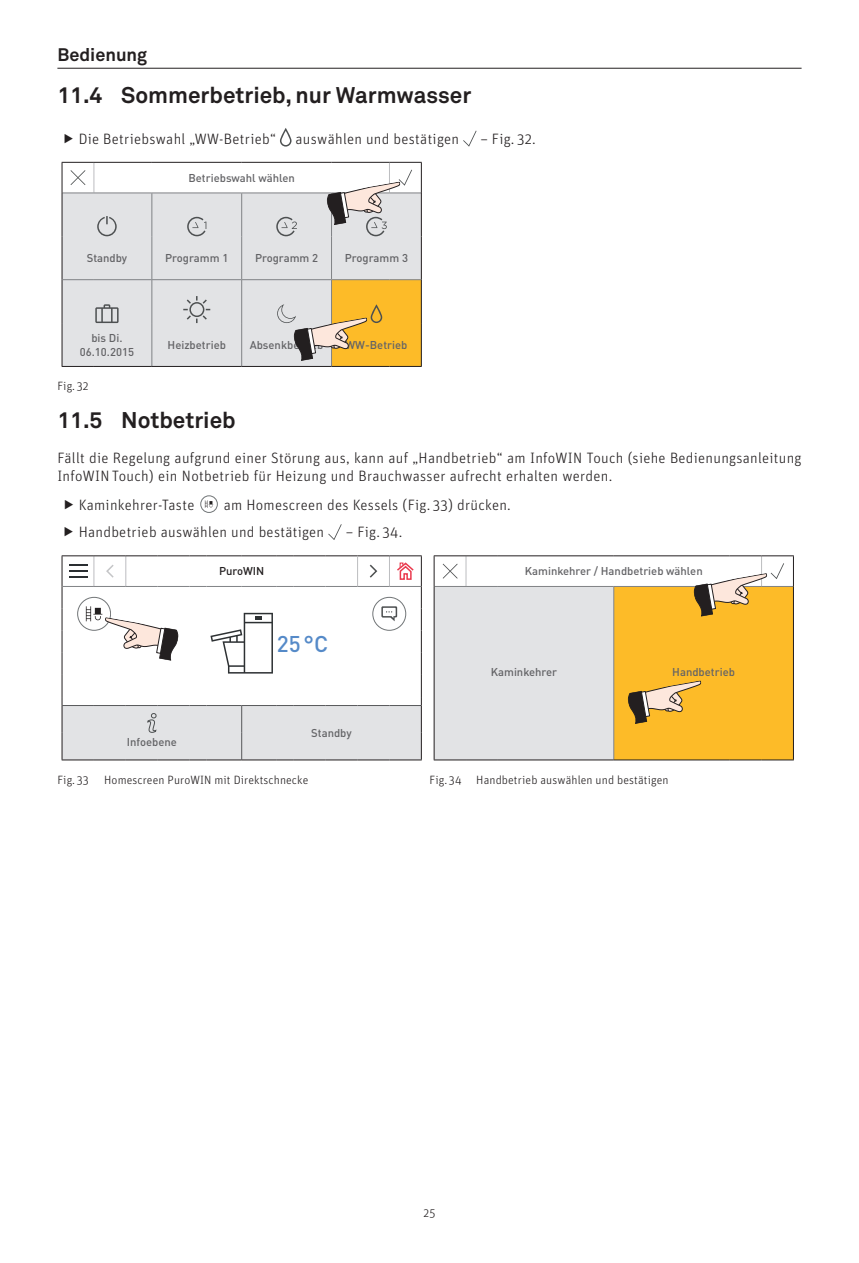
<style>
.page{position:relative;width:859px;height:1263px;background:#fff}
.page>*{position:absolute;margin:0;border:0;box-sizing:border-box;transform-origin:0 0}
.t1{font:700 22.5px "Akkurat Pro";color:#231f20}
.t2{font:500 22.5px "DIN Pro";color:#558ac8}
.t3{font:700 18px "Akkurat Pro";color:#231f20}
.t4{font:300 15px/18px "Unit OT";letter-spacing:.02em;color:#231f20}
.t5{font:300 12px "Unit OT";letter-spacing:.01em;color:#231f20}
.t6{font:500 11.25px/13.5px "DIN Pro";color:#636366;text-align:center}
.t7{font:500 11.25px "DIN Pro";color:#231f20}
</style>
<div class="page">
<hr style="left:57px;top:68px;width:744px;height:1px;background:#231f20">
<svg style="left:280px;top:128px;width:12px;height:19px"></svg>
<svg style="left:463px;top:131px;width:14px;height:16px"></svg>
<div style="left:63px;top:194px;width:358px;height:172px;background:#e2e3e5"></div>
<hr style="left:389px;top:163px;width:1px;height:30px;background:#bcbdc0">
<hr style="left:94px;top:163px;width:1px;height:30px;background:#bcbdc0">
<hr style="left:62px;top:193px;width:32px;height:1px;background:#808285">
<hr style="left:94px;top:193px;width:58px;height:1px;background:#808285">
<hr style="left:152px;top:193px;width:90px;height:1px;background:#808285">
<hr style="left:242px;top:193px;width:89px;height:1px;background:#808285">
<hr style="left:389px;top:193px;width:32px;height:1px;background:#808285">
<hr style="left:151px;top:193px;width:1px;height:43px;background:#808285">
<hr style="left:151px;top:236px;width:1px;height:43px;background:#808285">
<hr style="left:151px;top:280px;width:1px;height:43px;background:#808285">
<hr style="left:151px;top:323px;width:1px;height:43px;background:#808285">
<hr style="left:241px;top:193px;width:1px;height:43px;background:#808285">
<hr style="left:241px;top:236px;width:1px;height:43px;background:#808285">
<hr style="left:241px;top:280px;width:1px;height:43px;background:#808285">
<hr style="left:241px;top:323px;width:1px;height:43px;background:#808285">
<hr style="left:331px;top:236px;width:1px;height:43px;background:#808285">
<hr style="left:62px;top:162px;width:32px;height:1px;background:#231f20">
<hr style="left:62px;top:163px;width:1px;height:30px;background:#231f20">
<hr style="left:94px;top:162px;width:58px;height:1px;background:#231f20">
<hr style="left:152px;top:162px;width:90px;height:1px;background:#231f20">
<hr style="left:242px;top:162px;width:89px;height:1px;background:#231f20">
<hr style="left:331px;top:162px;width:58px;height:1px;background:#231f20">
<hr style="left:389px;top:162px;width:33px;height:1px;background:#231f20">
<hr style="left:421px;top:163px;width:1px;height:30px;background:#231f20">
<hr style="left:62px;top:193px;width:1px;height:43px;background:#231f20">
<hr style="left:421px;top:193px;width:1px;height:43px;background:#231f20">
<hr style="left:62px;top:236px;width:1px;height:44px;background:#231f20">
<hr style="left:421px;top:236px;width:1px;height:44px;background:#231f20">
<hr style="left:62px;top:280px;width:1px;height:43px;background:#231f20">
<hr style="left:421px;top:280px;width:1px;height:43px;background:#231f20">
<hr style="left:62px;top:279px;width:32px;height:1px;background:#808285">
<hr style="left:94px;top:279px;width:58px;height:1px;background:#808285">
<hr style="left:152px;top:279px;width:90px;height:1px;background:#808285">
<hr style="left:242px;top:279px;width:89px;height:1px;background:#808285">
<hr style="left:331px;top:279px;width:58px;height:1px;background:#808285">
<hr style="left:389px;top:279px;width:32px;height:1px;background:#808285">
<hr style="left:62px;top:323px;width:1px;height:43px;background:#231f20">
<hr style="left:421px;top:323px;width:1px;height:43px;background:#231f20">
<hr style="left:62px;top:366px;width:32px;height:1px;background:#231f20">
<hr style="left:94px;top:366px;width:58px;height:1px;background:#231f20">
<hr style="left:152px;top:366px;width:90px;height:1px;background:#231f20">
<hr style="left:242px;top:366px;width:89px;height:1px;background:#231f20">
<hr style="left:331px;top:366px;width:58px;height:1px;background:#231f20">
<hr style="left:389px;top:366px;width:33px;height:1px;background:#231f20">
<svg style="left:70px;top:170px;width:15px;height:15px"></svg>
<svg style="left:97px;top:216px;width:20px;height:20px"></svg>
<svg style="left:187px;top:217px;width:19px;height:19px"></svg>
<svg style="left:276px;top:217px;width:21px;height:19px"></svg>
<svg style="left:95px;top:304px;width:24px;height:19px"></svg>
<svg style="left:183px;top:296px;width:27px;height:27px"></svg>
<svg style="left:277px;top:280px;width:144px;height:86px;background:#e6c06e"></svg>
<svg style="left:326px;top:170px;width:86px;height:66px"></svg>
<svg style="left:205px;top:500px;width:8px;height:8px"></svg>
<div style="left:201px;top:496px;width:17px;height:17px;border:1px solid #717577;border-radius:50%"></div>
<svg style="left:328px;top:524px;width:14px;height:16px"></svg>
<hr style="left:94px;top:556px;width:1px;height:30px;background:#bcbdc0">
<hr style="left:126px;top:556px;width:1px;height:30px;background:#bcbdc0">
<hr style="left:389px;top:556px;width:1px;height:30px;background:#bcbdc0">
<hr style="left:62px;top:555px;width:32px;height:1px;background:#231f20">
<hr style="left:62px;top:556px;width:1px;height:30px;background:#231f20">
<hr style="left:94px;top:555px;width:32px;height:1px;background:#231f20">
<hr style="left:126px;top:555px;width:32px;height:1px;background:#231f20">
<hr style="left:158px;top:555px;width:32px;height:1px;background:#231f20">
<svg style="left:190px;top:555px;width:17px;height:1px"></svg>
<hr style="left:207px;top:555px;width:35px;height:1px;background:#231f20">
<hr style="left:242px;top:555px;width:35px;height:1px;background:#231f20">
<hr style="left:358px;top:555px;width:31px;height:1px;background:#231f20">
<hr style="left:389px;top:555px;width:33px;height:1px;background:#231f20">
<hr style="left:421px;top:556px;width:1px;height:30px;background:#231f20">
<svg style="left:277px;top:555px;width:17px;height:1px"></svg>
<hr style="left:294px;top:555px;width:32px;height:1px;background:#231f20">
<hr style="left:326px;top:555px;width:32px;height:1px;background:#231f20">
<hr style="left:357px;top:556px;width:1px;height:30px;background:#bcbdc0">
<svg style="left:69px;top:564px;width:18px;height:14px"></svg>
<svg style="left:106px;top:565px;width:8px;height:13px"></svg>
<svg style="left:370px;top:565px;width:7px;height:13px"></svg>
<svg style="left:397px;top:562px;width:17px;height:18px"></svg>
<svg style="left:62px;top:586px;width:360px;height:174px"></svg>
<div style="left:434px;top:586px;width:180px;height:174px;background:#e2e3e5"></div>
<div style="left:614px;top:586px;width:179px;height:174px;background:#fdbb28"></div>
<hr style="left:761px;top:556px;width:1px;height:30px;background:#bcbdc0">
<hr style="left:466px;top:556px;width:1px;height:30px;background:#bcbdc0">
<hr style="left:434px;top:586px;width:32px;height:1px;background:#808285">
<hr style="left:466px;top:586px;width:32px;height:1px;background:#808285">
<hr style="left:498px;top:586px;width:116px;height:1px;background:#808285">
<hr style="left:614px;top:586px;width:116px;height:1px;background:#808285">
<hr style="left:761px;top:586px;width:32px;height:1px;background:#808285">
<hr style="left:613px;top:587px;width:1px;height:172px;background:#808285">
<hr style="left:434px;top:555px;width:32px;height:1px;background:#231f20">
<hr style="left:434px;top:556px;width:1px;height:30px;background:#231f20">
<hr style="left:466px;top:555px;width:32px;height:1px;background:#231f20">
<hr style="left:498px;top:555px;width:116px;height:1px;background:#231f20">
<hr style="left:614px;top:555px;width:116px;height:1px;background:#231f20">
<hr style="left:730px;top:555px;width:31px;height:1px;background:#231f20">
<hr style="left:761px;top:555px;width:33px;height:1px;background:#231f20">
<hr style="left:793px;top:556px;width:1px;height:30px;background:#231f20">
<hr style="left:434px;top:586px;width:1px;height:173px;background:#231f20">
<hr style="left:793px;top:586px;width:1px;height:173px;background:#231f20">
<hr style="left:434px;top:759px;width:32px;height:1px;background:#231f20">
<hr style="left:466px;top:759px;width:32px;height:1px;background:#231f20">
<hr style="left:498px;top:759px;width:116px;height:1px;background:#231f20">
<hr style="left:614px;top:759px;width:116px;height:1px;background:#231f20">
<hr style="left:730px;top:759px;width:31px;height:1px;background:#231f20">
<hr style="left:761px;top:759px;width:33px;height:1px;background:#231f20">
<svg style="left:443px;top:564px;width:15px;height:15px"></svg>
<svg style="left:627px;top:680px;width:74px;height:44px"></svg>
<svg style="left:693px;top:563px;width:91px;height:54px"></svg>
<p class="t3" style="left:57px;top:43px;width:91px">Bedienung</p>
<h1 class="t1" style="left:57px;top:81px;width:415px">11.4 Sommerbetrieb, nur Warmwasser</h1>
<p class="t4" style="left:79px;top:129px;width:199px">Die Betriebswahl „WW-Betrieb“</p>
<p class="t4" style="left:296px;top:129px;width:165px">auswählen und bestätigen</p>
<p class="t4" style="left:480px;top:129px;width:57px">– Fig. 32.</p>
<p class="t6" style="left:188px;top:170px;width:108px">Betriebswahl wählen</p>
<p class="t6" style="left:87px;top:250px;width:42px">Standby</p>
<p class="t6" style="left:165px;top:250px;width:65px">Programm 1</p>
<p class="t6" style="left:255px;top:250px;width:65px">Programm 2</p>
<p class="t6" style="left:345px;top:250px;width:65px">Programm 3</p>
<p class="t6" style="left:80px;top:330px;width:56px">bis Di.<br>06.10.2015</p>
<p class="t6" style="left:168px;top:337px;width:60px">Heizbetrieb</p>
<p class="t6" style="left:250px;top:337px;width:75px">Absenkbetrieb</p>
<p class="t6" style="left:345px;top:337px;width:63px">WW-Betrieb</p>
<p class="t5" style="left:57px;top:379px;width:33px">Fig. 32</p>
<h1 class="t1" style="left:57px;top:406px;width:180px">11.5 Notbetrieb</h1>
<p class="t4" style="left:57px;top:449px;width:746px">Fällt die Regelung aufgrund einer Störung aus, kann auf „Handbetrieb“ am InfoWIN Touch (siehe Bedienungsanleitung<br>InfoWIN Touch) ein Notbetrieb für Heizung und Brauchwasser aufrecht erhalten werden.</p>
<p class="t4" style="left:79px;top:495px;width:117px">Kaminkehrer-Taste</p>
<p class="t4" style="left:79px;top:491px;width:434px;line-height:27.5px;text-indent:145px">am Homescreen des Kessels (Fig. 33) drücken.<br>Handbetrieb auswählen und bestätigen</p>
<p class="t4" style="left:346px;top:523px;width:58px">– Fig. 34.</p>
<p class="t6" style="left:127px;top:733px;width:52px">Infoebene</p>
<p class="t7" style="left:219px;top:562px;width:47px">PuroWIN</p>
<h1 class="t2" style="left:277px;top:626px;width:53px">25 °C</h1>
<p class="t6" style="left:311px;top:725px;width:42px">Standby</p>
<p class="t6" style="left:525px;top:563px;width:179px">Kaminkehrer / Handbetrieb wählen</p>
<p class="t6" style="left:491px;top:663px;width:68px">Kaminkehrer</p>
<p class="t6" style="left:672px;top:663px;width:64px">Handbetrieb</p>
<p class="t5" style="left:57px;top:772px;width:33px">Fig. 33</p>
<p class="t5" style="left:104px;top:772px;width:206px">Homescreen PuroWIN mit Direktschnecke</p>
<p class="t5" style="left:429px;top:772px;width:240px">Fig. 34 Handbetrieb auswählen und bestätigen</p>
<p class="t5" style="left:423px;top:1206px;width:13px">25</p>
</div>
